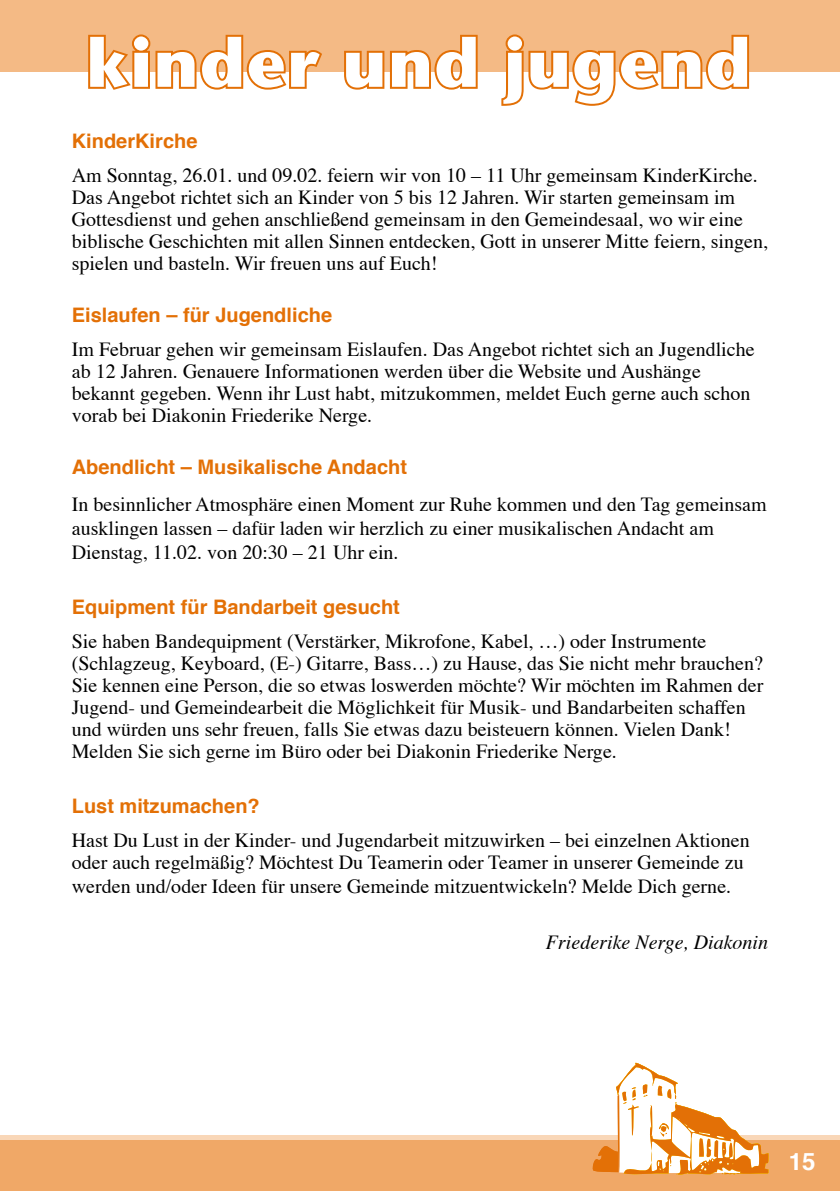
<style>
.page{position:relative;width:840px;height:1191px;background:#fff}
.page>*{position:absolute;margin:0;border:0;box-sizing:border-box;transform-origin:0 0}
.t1{font:700 68px "Stone Sans";letter-spacing:.02em;color:#fff}
.t2{font:700 24px "Helvetica";color:#fff}
.t3{font:20px/22px "Times";color:#000}
.t4{font:700 20px "Helvetica";color:#e37006}
.t5{font:italic 20px "Times";color:#000}
</style>
<div class="page">
<div style="left:0;top:0;width:839px;height:72px;background:#f4ba85"></div>
<div style="left:0;top:1137px;width:839px;height:54px;background:#f0a867"></div>
<div style="left:0;top:1135px;width:839px;height:5px;background:#f9d7b8"></div>
<svg style="left:88px;top:34px;width:234px;height:56px"></svg>
<svg style="left:344px;top:34px;width:134px;height:56px"></svg>
<svg style="left:501px;top:34px;width:249px;height:72px"></svg>
<svg style="left:592px;top:1062px;width:176px;height:113px"></svg>
<h1 class="t1" style="left:86px;top:22px;width:666px">kinder und jugend</h1>
<p class="t4" style="left:72px;top:125px;width:127px">KinderKirche</p>
<p class="t3" style="left:72px;top:163px;width:697px">Am Sonntag, 26.01. und 09.02. feiern wir von 10 – 11 Uhr gemeinsam KinderKirche.<br>Das Angebot richtet sich an Kinder von 5 bis 12 Jahren. Wir starten gemeinsam im Gottesdienst und gehen anschließend gemeinsam in den Gemeindesaal, wo wir eine biblische Geschichten mit allen Sinnen entdecken, Gott in unserer Mitte feiern, singen, spielen und basteln. Wir freuen uns auf Euch!</p>
<p class="t4" style="left:72px;top:299px;width:262px">Eislaufen – für Jugendliche</p>
<p class="t3" style="left:72px;top:337px;width:684px">Im Februar gehen wir gemeinsam Eislaufen. Das Angebot richtet sich an Jugendliche ab 12 Jahren. Genauere Informationen werden über die Website und Aushänge bekannt gegeben. Wenn ihr Lust habt, mitzukommen, meldet Euch gerne auch schon vorab bei Diakonin Friederike Nerge.</p>
<p class="t4" style="left:72px;top:451px;width:336px">Abendlicht – Musikalische Andacht</p>
<p class="t3" style="left:72px;top:490px;width:696px;line-height:24px">In besinnlicher Atmosphäre einen Moment zur Ruhe kommen und den Tag gemeinsam ausklingen lassen – dafür laden wir herzlich zu einer musikalischen Andacht am<br>Dienstag, 11.02. von 20:30 – 21 Uhr ein.</p>
<p class="t4" style="left:72px;top:590px;width:329px">Equipment für Bandarbeit gesucht</p>
<p class="t3" style="left:72px;top:628px;width:692px">Sie haben Bandequipment (Verstärker, Mikrofone, Kabel, …) oder Instrumente (Schlagzeug, Keyboard, (E-) Gitarre, Bass…) zu Hause, das Sie nicht mehr brauchen?<br>Sie kennen eine Person, die so etwas loswerden möchte? Wir möchten im Rahmen der Jugend- und Gemeindearbeit die Möglichkeit für Musik- und Bandarbeiten schaffen und würden uns sehr freuen, falls Sie etwas dazu beisteuern können. Vielen Dank!<br>Melden Sie sich gerne im Büro oder bei Diakonin Friederike Nerge.</p>
<p class="t4" style="left:72px;top:790px;width:189px">Lust mitzumachen?</p>
<p class="t3" style="left:72px;top:827px;width:679px">Hast Du Lust in der Kinder- und Jugendarbeit mitzuwirken – bei einzelnen Aktionen oder auch regelmäßig? Möchtest Du Teamerin oder Teamer in unserer Gemeinde zu</p>
<p class="t3" style="left:72px;top:873px;width:660px">werden und/oder Ideen für unsere Gemeinde mitzuentwickeln? Melde Dich gerne.</p>
<p class="t5" style="left:545px;top:924px;width:223px">Friederike Nerge, Diakonin</p>
<p class="t2" style="left:788px;top:1142px;width:28px">15</p>
</div>
